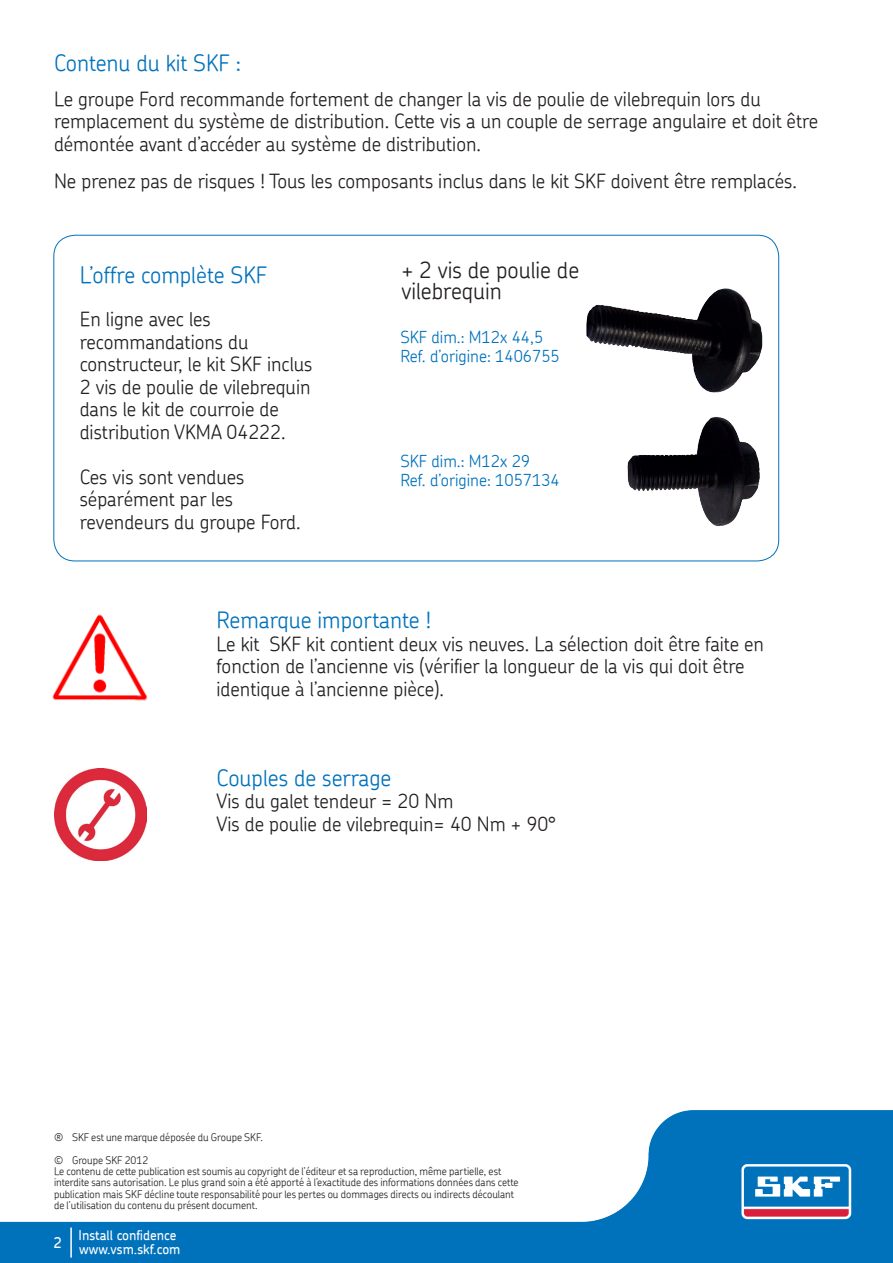
<style>
.page{position:relative;width:893px;height:1263px;background:#fff}
.page>*{position:absolute;margin:0;border:0;box-sizing:border-box;transform-origin:0 0}
.t1{font:300 22.5px "SKF Chevin";color:#0072bc}
.t2{font:300 22.5px/21px "SKF Chevin";color:#231f20}
.t3{font:300 19.5px/22.5px "SKF Chevin";color:#231f20}
.t4{font:300 16.5px "SKF Chevin";color:#0072bc}
.t5{font:500 15px "SKF Chevin";color:#fff}
.t6{font:500 13.5px "SKF Chevin";color:#fff}
._91_99_-_Disclaimer{font:300 10.5px/11.2px "SKF Chevin";color:#231f20}
</style>
<div class="page">
<img style="left:0;top:1110px;width:893px;height:153px">
<hr style="left:70px;top:1227px;width:2px;height:30px;background:#fff">
<img style="left:52px;top:614px;width:96px;height:87px">
<img style="left:54px;top:768px;width:93px;height:93px">
<img style="left:586px;top:288px;width:177px;height:239px">
<p class="t1" style="left:54px;top:49px;width:188px">Contenu du kit SKF :</p>
<p class="t3" style="left:54px;top:87px;width:766px">Le groupe Ford recommande fortement de changer la vis de poulie de vilebrequin lors du remplacement du système de distribution. Cette vis a un couple de serrage angulaire et doit être démontée avant d’accéder au système de distribution.</p>
<p class="t3" style="left:54px;top:170px;width:744px">Ne prenez pas de risques ! Tous les composants inclus dans le kit SKF doivent être remplacés.</p>
<p class="t1" style="left:80px;top:260px;width:189px">L’offre complète SKF</p>
<p class="t3" style="left:80px;top:308px;width:234px">En ligne avec les recommandations du constructeur, le kit SKF inclus<br>2 vis de poulie de vilebrequin dans le kit de courroie de distribution VKMA 04222.</p>
<p class="t3" style="left:80px;top:465px;width:222px">Ces vis sont vendues séparément par les revendeurs du groupe Ford.</p>
<p class="t2" style="left:401px;top:259px;width:179px">+ 2 vis de poulie de vilebrequin</p>
<p class="t4" style="left:400px;top:326px;width:144px">SKF dim.: M12x 44,5</p>
<p class="t4" style="left:400px;top:345px;width:161px">Ref. d’origine: 1406755</p>
<p class="t4" style="left:400px;top:450px;width:131px">SKF dim.: M12x 29</p>
<p class="t4" style="left:400px;top:470px;width:161px">Ref. d’origine: 1057134</p>
<p class="t1" style="left:217px;top:605px;width:216px">Remarque importante !</p>
<p class="t3" style="left:217px;top:632px;width:549px">Le kit SKF kit contient deux vis neuves. La sélection doit être faite en fonction de l’ancienne vis (vérifier la longueur de la vis qui doit être identique à l’ancienne pièce).</p>
<p class="t1" style="left:217px;top:763px;width:176px">Couples de serrage</p>
<p class="t3" style="left:217px;top:789px;width:238px">Vis du galet tendeur = 20 Nm</p>
<p class="t3" style="left:217px;top:812px;width:341px">Vis de poulie de vilebrequin= 40 Nm + 90°</p>
<p class="_91_99_-_Disclaimer" style="left:54px;top:1132px;width:210px">® SKF est une marque déposée du Groupe SKF.</p>
<p class="_91_99_-_Disclaimer" style="left:54px;top:1154px;width:96px">© Groupe SKF 2012</p>
<p class="_91_99_-_Disclaimer" style="left:54px;top:1165px;width:466px">Le contenu de cette publication est soumis au copyright de l’éditeur et sa reproduction, même partielle, est interdite sans autorisation. Le plus grand soin a été apporté à l’exactitude des informations données dans cette publication mais SKF décline toute responsabilité pour les pertes ou dommages directs ou indirects découlant de l’utilisation du contenu du présent document.</p>
<p class="t5" style="left:53px;top:1232px;width:10px">2</p>
<p class="t6" style="left:79px;top:1226px;width:99px">Install confidence</p>
<p class="t6" style="left:79px;top:1240px;width:103px">www.vsm.skf.com</p>
</div>
